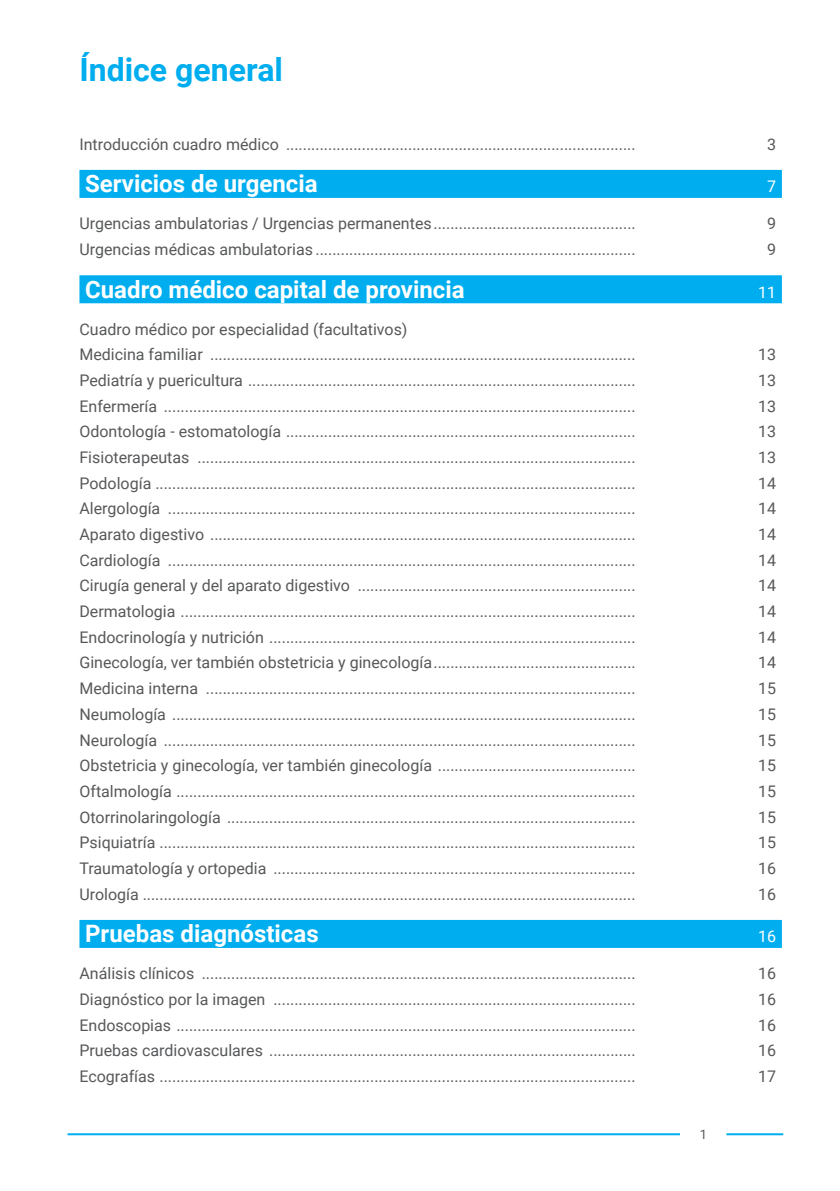
<style>
.page{position:relative;width:840px;height:1191px;background:#fff}
.page>*{position:absolute;margin:0;border:0;box-sizing:border-box;transform-origin:0 0}
.t1{font:700 32px "Roboto";color:#00aeef}
.Indice_-_resaltado{font:700 24px "Roboto";color:#fff}
.Indice_-_general{font:16px "Roboto";color:#57585a}
.Indice_-_resaltado-2{font:16px "Roboto";color:#fff}
.t2{font:13px "Roboto";color:#57585a}
</style>
<div class="page">
<hr style="left:67px;top:1133px;width:613px;height:2px;background:#00aeef">
<hr style="left:726px;top:1133px;width:56px;height:2px;background:#00aeef">
<div style="left:79px;top:170px;width:702px;height:28px;background:#00aeef"></div>
<div style="left:79px;top:275px;width:702px;height:28px;background:#00aeef"></div>
<div style="left:79px;top:920px;width:702px;height:28px;background:#00aeef"></div>
<h1 class="t1" style="left:79px;top:47px;width:205px">Índice general</h1>
<p class="Indice_-_general" style="left:79px;top:133px;width:557px">Introducción cuadro médico ...................................................................................</p>
<p class="Indice_-_general" style="left:766px;top:133px;width:10px">3</p>
<p class="Indice_-_resaltado" style="left:85px;top:167px;width:234px">Servicios de urgencia</p>
<p class="Indice_-_resaltado-2" style="left:766px;top:175px;width:10px">7</p>
<p class="Indice_-_general" style="left:79px;top:212px;width:557px">Urgencias ambulatorias / Urgencias permanentes................................................</p>
<p class="Indice_-_general" style="left:766px;top:212px;width:10px">9</p>
<p class="Indice_-_general" style="left:79px;top:238px;width:557px">Urgencias médicas ambulatorias ............................................................................</p>
<p class="Indice_-_general" style="left:766px;top:238px;width:10px">9</p>
<p class="Indice_-_resaltado" style="left:85px;top:272px;width:381px">Cuadro médico capital de provincia</p>
<p class="Indice_-_resaltado-2" style="left:757px;top:281px;width:19px">11</p>
<p class="Indice_-_general" style="left:79px;top:318px;width:329px">Cuadro médico por especialidad (facultativos)</p>
<p class="Indice_-_general" style="left:79px;top:343px;width:557px">Medicina familiar .....................................................................................................</p>
<p class="Indice_-_general" style="left:757px;top:343px;width:19px">13</p>
<p class="Indice_-_general" style="left:79px;top:369px;width:557px">Pediatría y puericultura ............................................................................................</p>
<p class="Indice_-_general" style="left:757px;top:369px;width:19px">13</p>
<p class="Indice_-_general" style="left:79px;top:395px;width:557px">Enfermería ................................................................................................................</p>
<p class="Indice_-_general" style="left:757px;top:395px;width:19px">13</p>
<p class="Indice_-_general" style="left:79px;top:420px;width:557px">Odontología - estomatología ...................................................................................</p>
<p class="Indice_-_general" style="left:757px;top:420px;width:19px">13</p>
<p class="Indice_-_general" style="left:79px;top:446px;width:557px">Fisioterapeutas ........................................................................................................</p>
<p class="Indice_-_general" style="left:757px;top:446px;width:19px">13</p>
<p class="Indice_-_general" style="left:79px;top:472px;width:557px">Podología ..................................................................................................................</p>
<p class="Indice_-_general" style="left:757px;top:472px;width:19px">14</p>
<p class="Indice_-_general" style="left:79px;top:497px;width:557px">Alergología ...............................................................................................................</p>
<p class="Indice_-_general" style="left:757px;top:497px;width:19px">14</p>
<p class="Indice_-_general" style="left:79px;top:523px;width:557px">Aparato digestivo .....................................................................................................</p>
<p class="Indice_-_general" style="left:757px;top:523px;width:19px">14</p>
<p class="Indice_-_general" style="left:79px;top:549px;width:557px">Cardiología ...............................................................................................................</p>
<p class="Indice_-_general" style="left:757px;top:549px;width:19px">14</p>
<p class="Indice_-_general" style="left:79px;top:574px;width:557px">Cirugía general y del aparato digestivo ..................................................................</p>
<p class="Indice_-_general" style="left:757px;top:574px;width:19px">14</p>
<p class="Indice_-_general" style="left:79px;top:600px;width:557px">Dermatologia ............................................................................................................</p>
<p class="Indice_-_general" style="left:757px;top:600px;width:19px">14</p>
<p class="Indice_-_general" style="left:79px;top:626px;width:557px">Endocrinología y nutrición .......................................................................................</p>
<p class="Indice_-_general" style="left:757px;top:626px;width:19px">14</p>
<p class="Indice_-_general" style="left:79px;top:651px;width:557px">Ginecología, ver también obstetricia y ginecología................................................</p>
<p class="Indice_-_general" style="left:757px;top:651px;width:19px">14</p>
<p class="Indice_-_general" style="left:79px;top:677px;width:557px">Medicina interna ......................................................................................................</p>
<p class="Indice_-_general" style="left:757px;top:677px;width:19px">15</p>
<p class="Indice_-_general" style="left:79px;top:703px;width:557px">Neumología ..............................................................................................................</p>
<p class="Indice_-_general" style="left:757px;top:703px;width:19px">15</p>
<p class="Indice_-_general" style="left:79px;top:728px;width:557px">Neurología ................................................................................................................</p>
<p class="Indice_-_general" style="left:757px;top:728px;width:19px">15</p>
<p class="Indice_-_general" style="left:79px;top:754px;width:557px">Obstetricia y ginecología, ver también ginecología ...............................................</p>
<p class="Indice_-_general" style="left:757px;top:754px;width:19px">15</p>
<p class="Indice_-_general" style="left:79px;top:780px;width:557px">Oftalmología .............................................................................................................</p>
<p class="Indice_-_general" style="left:757px;top:780px;width:19px">15</p>
<p class="Indice_-_general" style="left:79px;top:805px;width:557px">Otorrinolaringología .................................................................................................</p>
<p class="Indice_-_general" style="left:757px;top:805px;width:19px">15</p>
<p class="Indice_-_general" style="left:79px;top:831px;width:557px">Psiquiatría .................................................................................................................</p>
<p class="Indice_-_general" style="left:757px;top:831px;width:19px">15</p>
<p class="Indice_-_general" style="left:79px;top:857px;width:557px">Traumatología y ortopedia ......................................................................................</p>
<p class="Indice_-_general" style="left:757px;top:857px;width:19px">16</p>
<p class="Indice_-_general" style="left:79px;top:882px;width:557px">Urología .....................................................................................................................</p>
<p class="Indice_-_general" style="left:757px;top:882px;width:19px">16</p>
<p class="Indice_-_resaltado" style="left:85px;top:917px;width:235px">Pruebas diagnósticas</p>
<p class="Indice_-_resaltado-2" style="left:757px;top:925px;width:19px">16</p>
<p class="Indice_-_general" style="left:79px;top:962px;width:557px">Análisis clínicos .......................................................................................................</p>
<p class="Indice_-_general" style="left:757px;top:962px;width:19px">16</p>
<p class="Indice_-_general" style="left:79px;top:988px;width:557px">Diagnóstico por la imagen ......................................................................................</p>
<p class="Indice_-_general" style="left:757px;top:988px;width:19px">16</p>
<p class="Indice_-_general" style="left:79px;top:1013px;width:557px">Endoscopias .............................................................................................................</p>
<p class="Indice_-_general" style="left:757px;top:1013px;width:19px">16</p>
<p class="Indice_-_general" style="left:79px;top:1039px;width:557px">Pruebas cardiovasculares .......................................................................................</p>
<p class="Indice_-_general" style="left:757px;top:1039px;width:19px">16</p>
<p class="Indice_-_general" style="left:79px;top:1065px;width:557px">Ecografías .................................................................................................................</p>
<p class="Indice_-_general" style="left:757px;top:1065px;width:19px">17</p>
<p class="t2" style="left:699px;top:1124px;width:9px">1</p>
</div>
